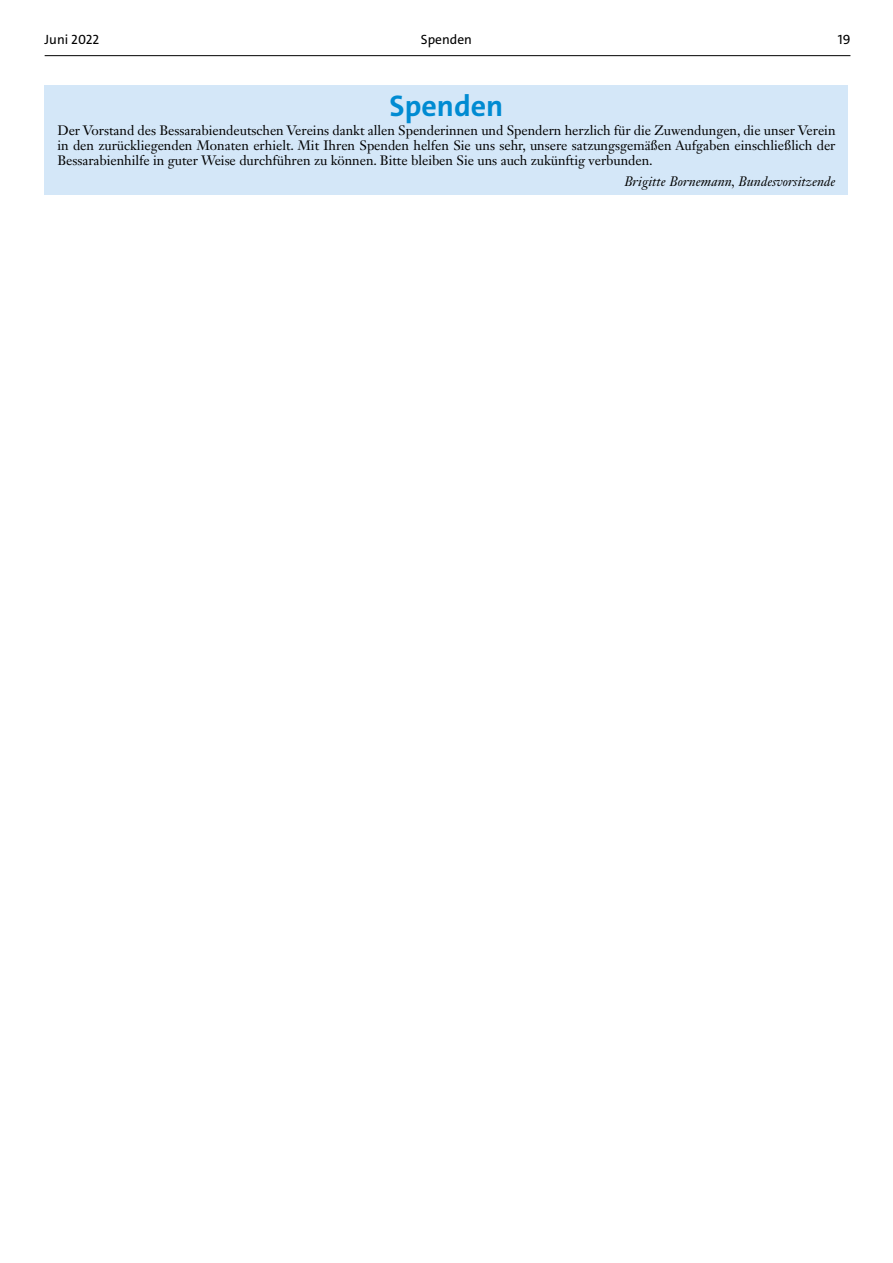
<style>
.page{position:relative;width:893px;height:1263px;background:#fff}
.page>*{position:absolute;margin:0;border:0;box-sizing:border-box;transform-origin:0 0}
.t1{font:700 30px "The Sans";color:#008bd2}
.t2{font:13.5px/15px "Janson Text LT Std";letter-spacing:-.005em;color:#000;text-align:justify}
.t3{font:italic 13.5px "Janson Text LT Std";letter-spacing:.005em;color:#000}
.t4{font:13.5px "The Sans";color:#000}
</style>
<div class="page">
<hr style="left:45px;top:55px;width:805px;height:1px;background:#000">
<div style="left:45px;top:85px;width:803px;height:109px;background:#d4e7f8"></div>
<p class="t4" style="left:45px;top:31px;width:56px">Juni 2022</p>
<p class="t4" style="left:421px;top:31px;width:53px">Spenden</p>
<p class="t4" style="left:838px;top:31px;width:14px">19</p>
<h1 class="t1" style="left:390px;top:86px;width:115px">Spenden</h1>
<p class="t2" style="left:57px;top:123px;width:780px">Der Vorstand des Bessarabiendeutschen Vereins dankt allen Spenderinnen und Spendern herzlich für die Zuwendungen, die unser Verein in den zurückliegenden Monaten erhielt. Mit Ihren Spenden helfen Sie uns sehr, unsere satzungsgemäßen Aufgaben einschließlich der Bessarabienhilfe in guter Weise durchführen zu können. Bitte bleiben Sie uns auch zukünftig verbunden.</p>
<p class="t3" style="left:624px;top:173px;width:213px">Brigitte Bornemann, Bundesvorsitzende</p>
</div>
